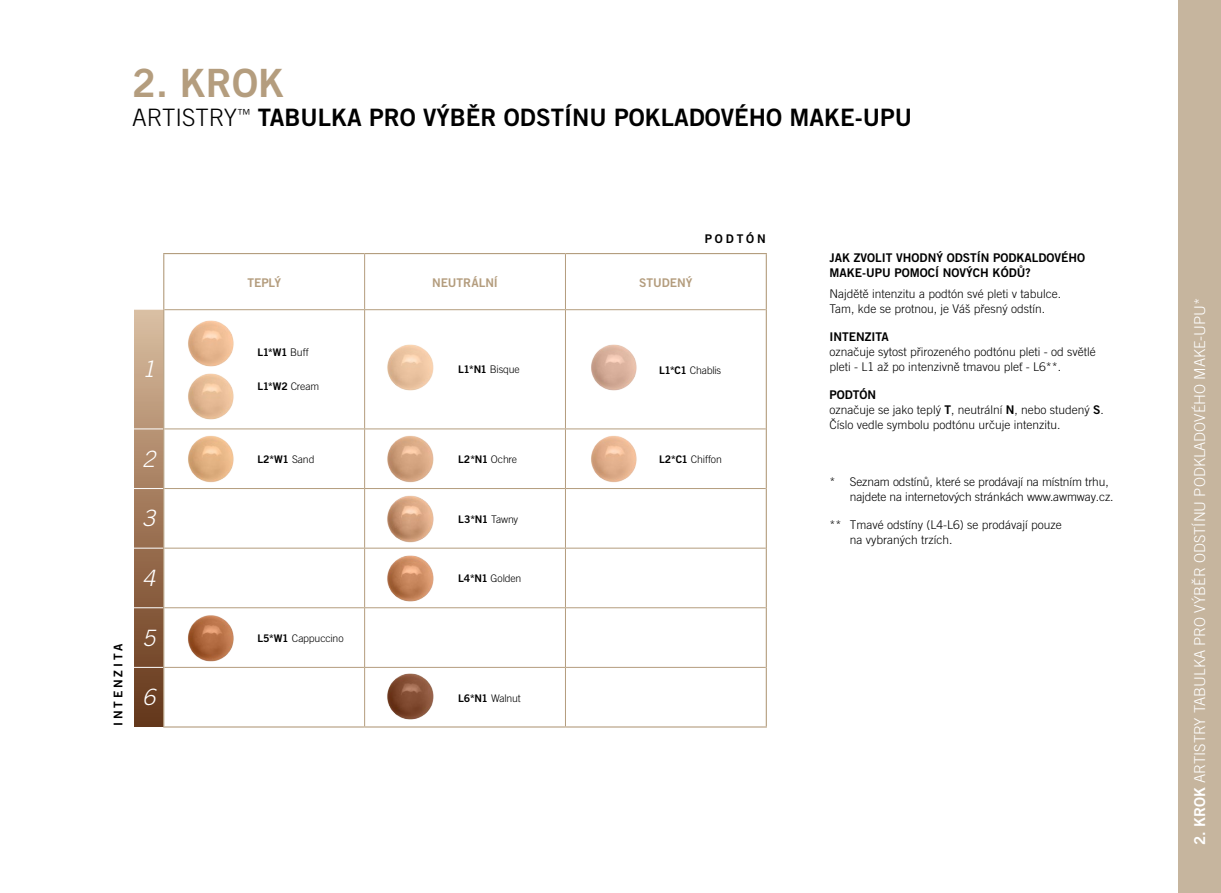
<style>
.page{position:relative;width:1221px;height:893px;background:#fff}
.page>*{position:absolute;margin:0;border:0;box-sizing:border-box;transform-origin:0 0}
.t1{font:39px "Trade Gothic LT Pro Bd 2";color:#b49d7e}
.t2{font:24px "Trade Gothic LT Pro Bd 2";color:#000}
.t3{font:300 24px "Trade Gothic LT Pro";color:#000}
.t4{font:italic 300 22.5px "Trade Gothic LT Pro";color:#fff}
.t5{font:300 15px "Trade Gothic LT Pro";color:#fff}
.t6{font:300 12px/15px "Trade Gothic LT Pro";color:#000}
.t7{font:12px/15px "Trade Gothic LT Pro Bd 2";color:#000}
.t8{font:12px "Trade Gothic LT Pro Bd 2";letter-spacing:-.005em;color:#b49d7e}
.t9{font:12px "Trade Gothic LT Pro Bd 2";letter-spacing:.24em;color:#000}
.t10{font:300 10.5px "Trade Gothic LT Pro";letter-spacing:-.015em;color:#000}
.t11{font:10.5px "Trade Gothic LT Pro Bd 2";letter-spacing:-.045em;color:#000}
.s1{font-family:"Trade Gothic LT Pro Bd 2";font-weight:400}
.s2{font-family:"Trade Gothic LT Pro";font-weight:300}
</style>
<div class="page">
<div style="left:1177px;top:0;width:43px;height:893px;background:#c6b59e"></div>
<svg style="left:164px;top:310px;width:601px;height:416px"></svg>
<svg style="left:134px;top:310px;width:29px;height:417px;background:#a0795c"></svg>
<hr style="left:364px;top:254px;width:1px;height:55px;background:#b49d7e">
<hr style="left:565px;top:254px;width:1px;height:55px;background:#b49d7e">
<hr style="left:164px;top:309px;width:200px;height:1px;background:#b49d7e">
<hr style="left:364px;top:309px;width:201px;height:1px;background:#b49d7e">
<hr style="left:364px;top:310px;width:1px;height:119px;background:#b49d7e">
<hr style="left:565px;top:309px;width:200px;height:1px;background:#b49d7e">
<hr style="left:565px;top:310px;width:1px;height:119px;background:#b49d7e">
<hr style="left:164px;top:429px;width:200px;height:1px;background:#b49d7e">
<hr style="left:364px;top:429px;width:201px;height:1px;background:#b49d7e">
<hr style="left:364px;top:429px;width:1px;height:59px;background:#b49d7e">
<hr style="left:565px;top:429px;width:200px;height:1px;background:#b49d7e">
<hr style="left:565px;top:429px;width:1px;height:59px;background:#b49d7e">
<hr style="left:164px;top:488px;width:200px;height:1px;background:#b49d7e">
<hr style="left:364px;top:488px;width:201px;height:1px;background:#b49d7e">
<hr style="left:364px;top:489px;width:1px;height:59px;background:#b49d7e">
<hr style="left:565px;top:488px;width:200px;height:1px;background:#b49d7e">
<hr style="left:565px;top:489px;width:1px;height:59px;background:#b49d7e">
<hr style="left:164px;top:548px;width:200px;height:1px;background:#b49d7e">
<hr style="left:364px;top:548px;width:201px;height:1px;background:#b49d7e">
<hr style="left:364px;top:548px;width:1px;height:59px;background:#b49d7e">
<hr style="left:565px;top:548px;width:200px;height:1px;background:#b49d7e">
<hr style="left:565px;top:548px;width:1px;height:59px;background:#b49d7e">
<hr style="left:164px;top:607px;width:200px;height:1px;background:#b49d7e">
<hr style="left:364px;top:607px;width:201px;height:1px;background:#b49d7e">
<hr style="left:364px;top:608px;width:1px;height:59px;background:#b49d7e">
<hr style="left:565px;top:607px;width:200px;height:1px;background:#b49d7e">
<hr style="left:565px;top:608px;width:1px;height:59px;background:#b49d7e">
<hr style="left:164px;top:667px;width:200px;height:1px;background:#b49d7e">
<hr style="left:364px;top:667px;width:201px;height:1px;background:#b49d7e">
<hr style="left:364px;top:668px;width:1px;height:58px;background:#b49d7e">
<hr style="left:565px;top:667px;width:200px;height:1px;background:#b49d7e">
<hr style="left:565px;top:668px;width:1px;height:58px;background:#b49d7e">
<hr style="left:163px;top:253px;width:201px;height:1px;background:#b49d7e">
<hr style="left:163px;top:254px;width:1px;height:56px;background:#b49d7e">
<hr style="left:364px;top:253px;width:201px;height:1px;background:#b49d7e">
<hr style="left:565px;top:253px;width:201px;height:1px;background:#b49d7e">
<hr style="left:765px;top:254px;width:1px;height:56px;background:#b49d7e">
<hr style="left:163px;top:310px;width:1px;height:119px;background:#b49d7e">
<hr style="left:765px;top:310px;width:1px;height:119px;background:#b49d7e">
<hr style="left:163px;top:429px;width:1px;height:59px;background:#b49d7e">
<hr style="left:765px;top:429px;width:1px;height:59px;background:#b49d7e">
<hr style="left:163px;top:488px;width:1px;height:60px;background:#b49d7e">
<hr style="left:765px;top:488px;width:1px;height:60px;background:#b49d7e">
<hr style="left:163px;top:548px;width:1px;height:60px;background:#b49d7e">
<hr style="left:765px;top:548px;width:1px;height:60px;background:#b49d7e">
<hr style="left:163px;top:608px;width:1px;height:59px;background:#b49d7e">
<hr style="left:765px;top:608px;width:1px;height:59px;background:#b49d7e">
<hr style="left:163px;top:667px;width:1px;height:59px;background:#b49d7e">
<hr style="left:765px;top:667px;width:1px;height:59px;background:#b49d7e">
<hr style="left:163px;top:726px;width:201px;height:1px;background:#b49d7e">
<hr style="left:364px;top:726px;width:201px;height:1px;background:#b49d7e">
<hr style="left:565px;top:726px;width:201px;height:1px;background:#b49d7e">
<img style="left:368px;top:326px;width:82px;height:83px">
<img style="left:571px;top:326px;width:82px;height:83px">
<img style="left:168px;top:438px;width:83px;height:62px">
<img style="left:368px;top:418px;width:82px;height:60px">
<img style="left:571px;top:418px;width:82px;height:82px">
<img style="left:368px;top:478px;width:82px;height:59px">
<img style="left:368px;top:537px;width:82px;height:83px">
<img style="left:168px;top:603px;width:83px;height:76px">
<img style="left:368px;top:655px;width:82px;height:73px">
<img style="left:168px;top:309px;width:83px;height:46px">
<img style="left:168px;top:355px;width:83px;height:83px">
<h1 class="t1" style="left:132px;top:59px;width:147px">2. KROK</h1>
<h2 class="t3" style="left:132px;top:103px;width:154px">ARTISTRY<sup>™</sup> <span class="s1">TABU</span></h2>
<h2 class="t2" style="left:318px;top:102px;width:217px">LKA PRO VÝBĚR ODSTÍNU</h2>
<h2 class="t2" style="left:614px;top:102px;width:212px">POKLADOVÉHO MAKE</h2>
<h2 class="t2" style="left:854px;top:102px;width:25px">-UPU</h2>
<p class="t7" style="left:704px;top:231px;width:63px">PODTÓN</p>
<p class="t8" style="left:247px;top:275px;width:28px">TEPLÝ</p>
<p class="t8" style="left:432px;top:275px;width:67px">NEUTRÁLNÍ</p>
<p class="t8" style="left:639px;top:275px;width:54px">STUDENÝ</p>
<h3 class="t4" style="left:143px;top:356px;width:14px">1</h3>
<p class="t11" style="left:257px;top:346px;width:53px">L1*W1 <span class="s2">Buff</span></p>
<p class="t11" style="left:257px;top:380px;width:63px">L1*W2 <span class="s2">Cream</span></p>
<p class="t10" style="left:458px;top:363px;width:63px"><span class="s1">L1*N1</span> B isque</p>
<p class="t10" style="left:659px;top:364px;width:64px"><span class="s1">L1*C1</span> Chablis</p>
<p class="t9" style="left:111px;top:726px;width:84px;rotate:-90deg">INTENZITA</p>
<h3 class="t4" style="left:143px;top:445px;width:14px">2</h3>
<p class="t11" style="left:257px;top:453px;width:59px">L2*W1 <span class="s2">Sand</span></p>
<p class="t11" style="left:458px;top:452px;width:60px">L2*N1 <span class="s2">Ochre</span></p>
<p class="t10" style="left:659px;top:453px;width:64px"><span class="s1">L2*C1</span> Chiffon</p>
<h3 class="t4" style="left:143px;top:505px;width:14px">3</h3>
<p class="t11" style="left:458px;top:512px;width:62px">L3*N1 <span class="s2">Tawny</span></p>
<h3 class="t4" style="left:143px;top:565px;width:14px">4</h3>
<p class="t10" style="left:458px;top:572px;width:65px"><span class="s1">L4*N1</span> Golden</p>
<h3 class="t4" style="left:143px;top:624px;width:14px">5</h3>
<p class="t10" style="left:257px;top:632px;width:88px"><span class="s1">L5*W1</span> Cappuccino</p>
<h3 class="t4" style="left:143px;top:684px;width:14px">6</h3>
<p class="t10" style="left:458px;top:691px;width:64px"><span class="s1">L6*N1</span> Walnut</p>
<p class="t7" style="left:829px;top:250px;width:256px">JAK ZVOLIT VHODNÝ ODSTÍN PODKALDOVÉHO<br>MAKE-UPU POMO</p>
<p class="t7" style="left:927px;top:265px;width:104px">CÍ NOVÝCH KÓDŮ?</p>
<p class="t6" style="left:829px;top:286px;width:233px">Najdětě intenzitu a podtón své pleti v tabulce.<br>Tam, kde se protnou, je Váš přesný odstín.</p>
<p class="t7" style="left:829px;top:329px;width:61px">INTENZITA</p>
<p class="t6" style="left:829px;top:344px;width:268px">označuje sytost přirozeného podtónu pleti - od světlé pleti - L1 až po intenzivně tmavou pleť - L6**.</p>
<p class="t7" style="left:829px;top:387px;width:48px">PODTÓN</p>
<p class="t6" style="left:829px;top:402px;width:276px">označuje se jako teplý <span class="s1">T</span>, neutrální <span class="s1">N</span>, nebo studený <span class="s1">S</span>.<br>Číslo vedle symbolu podtónu určuje intenzitu.</p>
<p class="t6" style="left:849px;top:475px;width:265px;text-indent:-20px">* Seznam odstínů, které se prodávají na místním trhu, najdete na internetových stránkách www.awmway.cz.</p>
<p class="t6" style="left:849px;top:517px;width:214px;text-indent:-20px">** Tmavé odstíny (L4-L6) se prodávají pouze na vybraných trzích.</p>
<p class="t5" style="left:1190px;top:845px;width:549px;rotate:-90deg"><span class="s1">2. KROK</span> ARTISTRY Tabulka pro výběr ODSTÍNU podkladového make-upu *</p>
</div>
